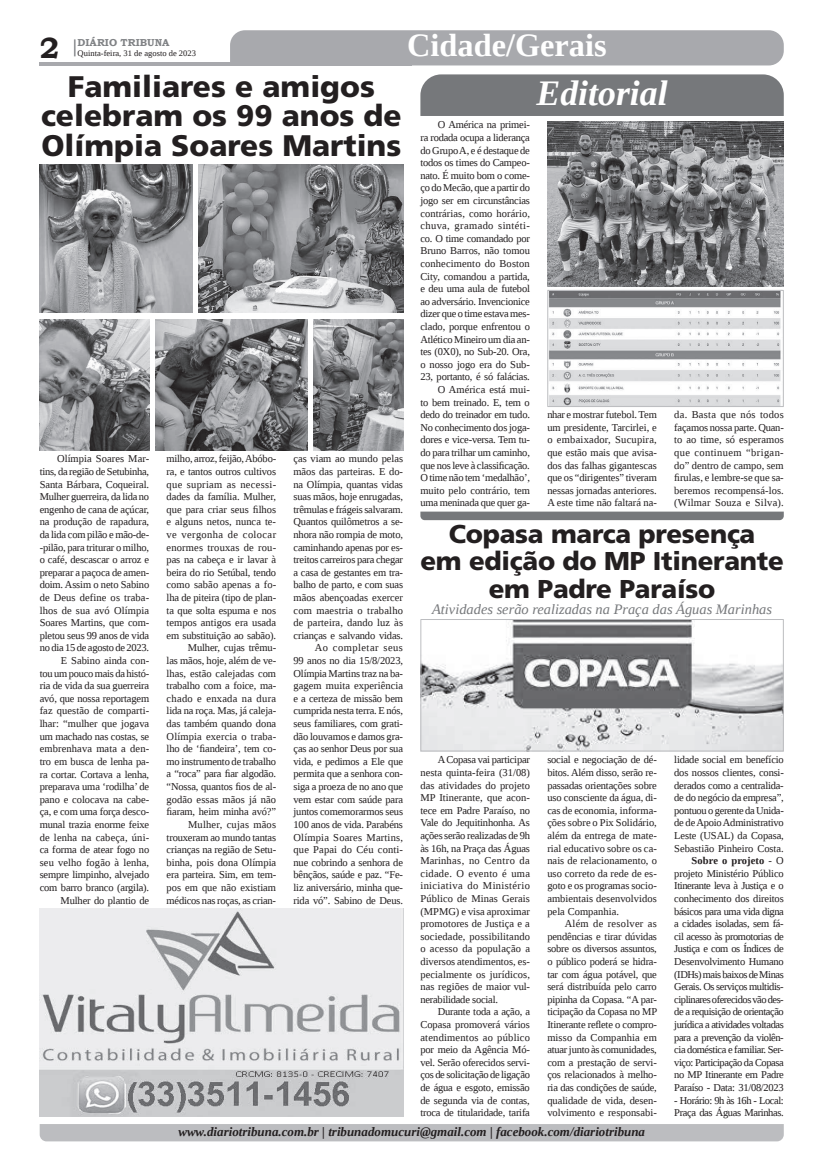
<style>
.page{position:relative;width:821px;height:1166px;background:#fff}
.page>*{position:absolute;margin:0;border:0;box-sizing:border-box;transform-origin:0 0}
.t1{font:italic 700 35.79px "Liberation Serif";color:#fff}
.t2{font:700 32.38px "Liberation Serif";color:#fff}
.t3{font:900 29.75px/29.8px "Frutiger LT Std";color:#231f20;text-align:center}
.t4{font:700 29.31px "Bookman Old Style";color:#231f20}
.t5{font:900 25.81px/27.6px "Frutiger LT Std";letter-spacing:-.01em;color:#231f20;text-align:center}
.t6{font:italic 14.44px "Liberation Serif";color:#76787b}
.t7{font:italic 700 12.95px "Liberation Serif";color:#231f20}
.t8{font:10.5px/12.6px "Liberation Serif";letter-spacing:-.015em;color:#231f20;text-align:justify}
.t9{font:10.5px/12.6px "Liberation Serif";letter-spacing:-.035em;color:#231f20;text-align:right}
.t10{font:700 10.06px "Bookman Old Style";color:#808285}
.t11{font:8.4px "Liberation Serif";color:#231f20}
.s1{font-weight:700}
</style>
<div class="page">
<svg style="left:74px;top:39px;width:2px;height:17px"></svg>
<hr style="left:40px;top:62px;width:372px;height:3px;background:#a8a9ad">
<div style="left:230px;top:30px;width:554px;height:35px;background:#a8a9ad"></div>
<div style="left:40px;top:1124px;width:744px;height:17px;background:#bcbdc0"></div>
<img style="left:198px;top:164px;width:205px;height:149px">
<img style="left:40px;top:164px;width:153px;height:149px">
<img style="left:40px;top:319px;width:109px;height:132px">
<img style="left:313px;top:319px;width:90px;height:132px">
<img style="left:155px;top:319px;width:152px;height:132px">
<img style="left:547px;top:121px;width:237px;height:165px">
<img style="left:549px;top:292px;width:232px;height:113px">
<div style="left:547px;top:290px;width:237px;height:117px;border:1px solid #bcbdc0"></div>
<img style="left:422px;top:621px;width:360px;height:128px">
<div style="left:420px;top:619px;width:364px;height:132px;border:1px solid #bcbdc0"></div>
<img style="left:40px;top:909px;width:363px;height:207px">
<div style="left:420px;top:74px;width:364px;height:42px;background:#76787b"></div>
<svg style="left:420px;top:511px;width:364px;height:9px;background:#7f8184"></svg>
<h3 class="t4" style="left:40px;top:27px;width:21px">2</h3>
<p class="t10" style="left:78px;top:35px;width:93px">DIÁRIO TRIBUNA</p>
<p class="t11" style="left:78px;top:48px;width:120px">Quinta-feira, 31 de agosto de 2023</p>
<h2 class="t2" style="left:407px;top:24px;width:201px">Cidade/Gerais</h2>
<h3 class="t3" style="left:41px;top:71px;width:362px">Familiares e amigos celebram os 99 anos de<br>Olímpia Soares Martins</h3>
<p class="t8" style="left:40px;top:452px;width:111px;text-align:right">Olímpia Soares Mar&shy;tins, da região de Setubinha,<br>Santa Bárbara, Coqueiral.<br>Mulher guerreira, da lida no engenho de cana de açúcar, na produção de rapadura, da lida com pilão e mão-de--pilão, para triturar o milho, o café, descascar o arroz e preparar a paçoca de amen&shy;doim. Assim o neto Sabino de Deus define os traba&shy;lhos de sua avó Olímpia<br>Soares Martins, que com&shy;pletou seus 99 anos de vida no dia 15 de agosto de 2023.<br>E Sabino ainda con-<br>tou um pouco mais da histó&shy;ria de vida da sua guerreira avó, que nossa reportagem faz questão de comparti&shy;lhar: “mulher que jogava um machado nas costas, se embrenhava mata a den&shy;tro em busca de lenha pa&shy;ra cortar. Cortava a lenha, preparava uma ‘rodilha’ de pano e colocava na cabe&shy;ça, e com uma força desco&shy;munal trazia enorme feixe de lenha na cabeça, úni&shy;ca forma de atear fogo no seu velho fogão à lenha, sempre limpinho, alvejado com barro branco (argila).<br>Mulher do plantio de</p>
<p class="t8" style="left:167px;top:452px;width:111px;text-align:right">milho, arroz, feijão, Abóbo&shy;ra, e tantos outros cultivos que supriam as necessi&shy;dades da família. Mulher, que para criar seus filhos e alguns netos, nunca te&shy;ve vergonha de colocar enormes trouxas de rou&shy;pas na cabeça e ir lavar à beira do rio Setúbal, tendo como sabão apenas a fo&shy;lha de piteira (tipo de plan&shy;ta que solta espuma e nos tempos antigos era usada em substituição ao sabão).<br>Mulher, cujas trêmu-<br>las mãos, hoje, além de ve&shy;lhas, estão calejadas com trabalho com a foice, ma&shy;chado e enxada na dura lida na roça. Mas, já caleja&shy;das também quando dona<br>Olímpia exercia o traba&shy;lho de ‘fiandeira’, tem co&shy;mo instrumento de trabalho a “roca” para fiar algodão. “Nossa, quantos fios de al&shy;godão essas mãos já não fiaram, heim minha avó?”<br>Mulher, cujas mãos trouxeram ao mundo tantas crianças na região de Setu&shy;binha, pois dona Olímpia era parteira. Sim, em tem&shy;pos em que não existiam médicos nas roças, as crian-</p>
<p class="t8" style="left:294px;top:452px;width:111px;text-align:right">ças viam ao mundo pelas mãos das parteiras. E do&shy;na Olímpia, quantas vidas suas mãos, hoje enrugadas, trêmulas e frágeis salvaram.<br>Quantos quilômetros a se&shy;nhora não rompia de moto, caminhando apenas por es&shy;treitos carreiros para chegar a casa de gestantes em tra&shy;balho de parto, e com suas mãos abençoadas exercer com maestria o trabalho de parteira, dando luz às crianças e salvando vidas.<br>Ao completar seus<br>99 anos no dia 15/8/2023,<br>Olímpia Martins traz na ba&shy;gagem muita experiência e a certeza de missão bem cumprida nesta terra. E nós, seus familiares, com grati&shy;dão louvamos e damos gra&shy;ças ao senhor Deus por sua vida, e pedimos a Ele que permita que a senhora con&shy;siga a proeza de no ano que vem estar com saúde para juntos comemorarmos seus<br>100 anos de vida. Parabéns<br>Olímpia Soares Martins, que Papai do Céu conti&shy;nue cobrindo a senhora de bênçãos, saúde e paz. “Fe&shy;liz aniversário, minha que&shy;rida vó”. Sabino de Deus.</p>
<h1 class="t1" style="left:536px;top:70px;width:133px">Editorial</h1>
<p class="t8" style="left:420px;top:118px;width:111px;text-align:right">O América na primei-<br>ra rodada ocupa a liderança do Grupo A, e é destaque de todos os times do Campeo&shy;nato. É muito bom o come&shy;ço do Mecão, que a partir do jogo ser em circunstâncias contrárias, como horário, chuva, gramado sintéti&shy;co. O time comandado por<br>Bruno Barros, não tomou conhecimento do Boston<br>City, comandou a partida, e deu uma aula de futebol ao adversário. Invencionice dizer que o time estava mes&shy;clado, porque enfrentou o<br>Atlético Mineiro um dia an&shy;tes (0X0), no Sub-20. Ora, o nosso jogo era do Sub-<br>23, portanto, é só falácias.<br>O América está mui-<br>to bem treinado. E, tem o dedo do treinador em tudo.<br>No conhecimento dos joga&shy;dores e vice-versa. Tem tu&shy;do para trilhar um caminho, que nos leve à classificação.<br>O time não tem ‘medalhão’, muito pelo contrário, tem uma meninada que quer ga-</p>
<p class="t8" style="left:547px;top:408px;width:111px">nhar e mostrar futebol. Tem um presidente, Tarcirlei, e o embaixador, Sucupira, que estão mais que avisa&shy;dos das falhas gigantescas que os “dirigentes” tiveram nessas jornadas anteriores.<br>A este time não faltará na-</p>
<p class="t8" style="left:674px;top:408px;width:111px">da. Basta que nós todos façamos nossa parte. Quan&shy;to ao time, só esperamos que continuem “brigan&shy;do” dentro de campo, sem firulas, e lembre-se que sa&shy;beremos recompensá-los. (Wilmar Souza e Silva).</p>
<h3 class="t5" style="left:420px;top:520px;width:365px">Copasa marca presença<br>em edição do MP Itinerante em Padre Paraíso</h3>
<h3 class="t6" style="left:432px;top:600px;width:341px">Atividades serão realizadas na Praça das Águas Marinhas</h3>
<p class="t8" style="left:420px;top:753px;width:111px;text-indent:17px">A Copasa vai participar nesta quinta-feira (31/08) das atividades do projeto MP Itinerante, que acon&shy;tece em Padre Paraíso, no Vale do Jequitinhonha. As ações serão realizadas de 9h às 16h, na Praça das Águas Marinhas, no Centro da cidade. O evento é uma iniciativa do Ministério Público de Minas Gerais (MPMG) e visa aproximar promotores de Justiça e a sociedade, possibilitando o acesso da população a diversos atendimentos, es&shy;pecialmente os jurídicos, nas regiões de maior vul&shy;nerabilidade social.</p>
<p class="t8" style="left:420px;top:1005px;width:111px;text-indent:17px">Durante toda a ação, a Copasa promoverá vários atendimentos ao público por meio da Agência Mó&shy;vel. Serão oferecidos servi&shy;ços de solicitação de ligação de água e esgoto, emissão de segunda via de contas, troca de titularidade, tarifa</p>
<p class="t8" style="left:547px;top:753px;width:111px">social e negociação de dé&shy;bitos. Além disso, serão re&shy;passadas orientações sobre uso consciente da água, di&shy;cas de economia, informa&shy;ções sobre o Pix Solidário, além da entrega de mate&shy;rial educativo sobre os ca&shy;nais de relacionamento, o uso correto da rede de es&shy;goto e os programas socio&shy;ambientais desenvolvidos pela Companhia.</p>
<p class="t8" style="left:547px;top:917px;width:111px;text-indent:17px">Além de resolver as pendências e tirar dúvidas sobre os diversos assuntos, o público poderá se hidra&shy;tar com água potável, que será distribuída pelo carro pipinha da Copasa. “A par&shy;ticipação da Copasa no MP Itinerante reflete o compro&shy;misso da Companhia em atuar junto às comunidades, com a prestação de servi&shy;ços relacionados à melho&shy;ria das condições de saúde, qualidade de vida, desen&shy;volvimento e responsabi-</p>
<p class="t9" style="left:674px;top:753px;width:111px">lidade social em benefício dos nossos clientes, consi&shy;derados como a centralida&shy;de do negócio da empresa”, pontuou o gerente da Unida&shy;de de Apoio Administrativo<br>Leste (USAL) da Copasa,<br>Sebastião Pinheiro Costa.<br><span class="s1">Sobre o projeto</span> - O projeto Ministério Público<br>Itinerante leva à Justiça e o conhecimento dos direitos básicos para uma vida digna a cidades isoladas, sem fá&shy;cil acesso às promotorias de<br>Justiça e com os Índices de<br>Desenvolvimento Humano (IDHs) mais baixos de Minas<br>Gerais. Os serviços multidis&shy;ciplinares oferecidos vão des&shy;de a requisição de orientação jurídica a atividades voltadas para a prevenção da violên&shy;cia doméstica e familiar. Ser&shy;viço: Participação da Copasa no MP Itinerante em Padre<br>Paraíso - Data: 31/08/2023</p>
<p class="t9" style="left:674px;top:1094px;width:111px;text-align:left">- Horário: 9h às 16h - Local:<br>Praça das Águas Marinhas.</p>
<p class="t7" style="left:178px;top:1123px;width:468px">www.diariotribuna.com.br | tribunadomucuri@gmail.com | facebook.com/diariotribuna</p>
</div>
